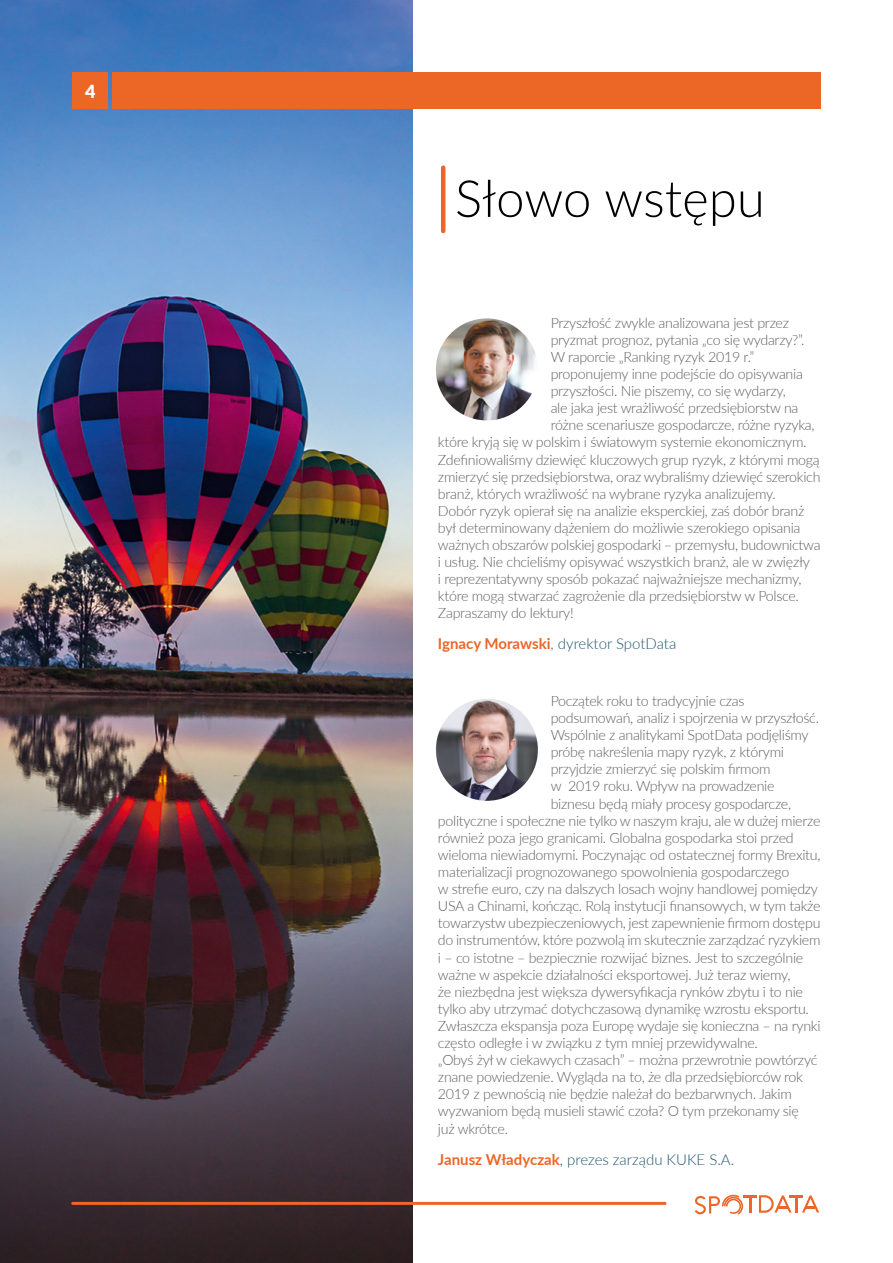
<style>
.page{position:relative;width:893px;height:1263px;background:#fff}
.page>*{position:absolute;margin:0;border:0;box-sizing:border-box;transform-origin:0 0}
.t1{font:300 51px "Lato";color:#000}
.t2{font:900 18px "Lato";color:#fff}
.t3{font:300 15px "Lato";color:#20566f}
.t4{font:300 14.25px "Lato";letter-spacing:-.02em;color:#5f5f5e}
.s1{font-weight:700;color:#ec6626}
.s2{color:#5f5f5e}
</style>
<div class="page">
<img style="left:0;top:0;width:412px;height:1263px">
<div style="left:72px;top:72px;width:36px;height:37px;background:#ec6626"></div>
<div style="left:113px;top:72px;width:708px;height:37px;background:#ec6626"></div>
<hr style="left:73px;top:1202px;width:592px;height:3px;background:#ec6626">
<img style="left:436px;top:699px;width:102px;height:102px;border-radius:51px">
<hr style="left:441px;top:168px;width:4px;height:63px;background:#ec6626">
<img style="left:436px;top:318px;width:102px;height:102px;border-radius:51px">
<svg style="left:695px;top:1194px;width:124px;height:21px"></svg>
<p class="t2" style="left:85px;top:81px;width:12px">4</p>
<h1 class="t1" style="left:455px;top:163px;width:311px">Słowo wstępu</h1>
<p class="t4" style="left:551px;top:313px;width:240px">Przyszłość zwykle analizowana jest przez</p>
<p class="t4" style="left:551px;top:330px;width:255px">pryzmat prognoz, pytania „co się wydarzy?”.</p>
<p class="t4" style="left:551px;top:347px;width:205px">W raporcie „Ranking ryzyk 2019 r.”</p>
<p class="t4" style="left:551px;top:364px;width:254px">proponujemy inne podejście do opisywania</p>
<p class="t4" style="left:551px;top:381px;width:237px">przyszłości. Nie piszemy, co się wydarzy,</p>
<p class="t4" style="left:551px;top:398px;width:249px">ale jaka jest wrażliwość przedsiębiorstw na</p>
<p class="t4" style="left:551px;top:415px;width:265px">różne scenariusze gospodarcze, różne ryzyka,</p>
<p class="t4" style="left:438px;top:432px;width:370px">które kryją się w polskim i światowym systemie ekonomicznym.</p>
<p class="t4" style="left:438px;top:449px;width:383px">Zdefiniowaliśmy dziewięć kluczowych grup ryzyk, z którymi mogą</p>
<p class="t4" style="left:438px;top:467px;width:384px">zmierzyć się przedsiębiorstwa, oraz wybraliśmy dziewięć szerokich</p>
<p class="t4" style="left:438px;top:484px;width:339px">branż, których wrażliwość na wybrane ryzyka analizujemy.</p>
<p class="t4" style="left:438px;top:501px;width:368px">Dobór ryzyk opierał się na analizie eksperckiej, zaś dobór branż</p>
<p class="t4" style="left:438px;top:518px;width:364px">był determinowany dążeniem do możliwie szerokiego opisania</p>
<p class="t4" style="left:438px;top:535px;width:384px">ważnych obszarów polskiej gospodarki – przemysłu, budownictwa</p>
<p class="t4" style="left:438px;top:552px;width:373px">i usług. Nie chcieliśmy opisywać wszystkich branż, ale w zwięzły</p>
<p class="t4" style="left:438px;top:569px;width:365px">i reprezentatywny sposób pokazać najważniejsze mechanizmy,</p>
<p class="t4" style="left:438px;top:586px;width:362px">które mogą stwarzać zagrożenie dla przedsiębiorstw w Polsce.</p>
<p class="t4" style="left:438px;top:603px;width:137px">Zapraszamy do lektury!</p>
<p class="t3" style="left:438px;top:633px;width:240px"><span class="s1">Ignacy Morawski</span><span class="s2">,</span> dyrektor SpotData</p>
<p class="t4" style="left:551px;top:691px;width:195px">Początek roku to tradycyjnie czas</p>
<p class="t4" style="left:551px;top:708px;width:270px">podsumowań, analiz i spojrzenia w przyszłość.</p>
<p class="t4" style="left:551px;top:725px;width:259px">Wspólnie z analitykami SpotData podjęliśmy</p>
<p class="t4" style="left:551px;top:742px;width:235px">próbę nakreślenia mapy ryzyk, z którymi</p>
<p class="t4" style="left:551px;top:759px;width:221px">przyjdzie zmierzyć się polskim firmom</p>
<p class="t4" style="left:551px;top:776px;width:225px">w 2019 roku. Wpływ na prowadzenie</p>
<p class="t4" style="left:551px;top:793px;width:242px">biznesu będą miały procesy gospodarcze,</p>
<p class="t4" style="left:438px;top:811px;width:384px">polityczne i społeczne nie tylko w naszym kraju, ale w dużej mierze</p>
<p class="t4" style="left:438px;top:828px;width:357px">również poza jego granicami. Globalna gospodarka stoi przed</p>
<p class="t4" style="left:438px;top:845px;width:384px">wieloma niewiadomymi. Poczynając od ostatecznej formy Brexitu,</p>
<p class="t4" style="left:438px;top:862px;width:353px">materializacji prognozowanego spowolnienia gospodarczego</p>
<p class="t4" style="left:438px;top:879px;width:382px">w strefie euro, czy na dalszych losach wojny handlowej pomiędzy</p>
<p class="t4" style="left:438px;top:896px;width:384px">USA a Chinami, kończąc. Rolą instytucji finansowych, w tym także</p>
<p class="t4" style="left:438px;top:913px;width:384px">towarzystw ubezpieczeniowych, jest zapewnienie firmom dostępu</p>
<p class="t4" style="left:438px;top:930px;width:384px">do instrumentów, które pozwolą im skutecznie zarządzać ryzykiem</p>
<p class="t4" style="left:438px;top:947px;width:367px">i – co istotne – bezpiecznie rozwijać biznes. Jest to szczególnie</p>
<p class="t4" style="left:438px;top:964px;width:354px">ważne w aspekcie działalności eksportowej. Już teraz wiemy,</p>
<p class="t4" style="left:438px;top:982px;width:367px">że niezbędna jest większa dywersyfikacja rynków zbytu i to nie</p>
<p class="t4" style="left:438px;top:999px;width:372px">tylko aby utrzymać dotychczasową dynamikę wzrostu eksportu.</p>
<p class="t4" style="left:438px;top:1016px;width:384px">Zwłaszcza ekspansja poza Europę wydaje się konieczna – na rynki</p>
<p class="t4" style="left:438px;top:1033px;width:321px">często odległe i w związku z tym mniej przewidywalne.</p>
<p class="t4" style="left:438px;top:1050px;width:381px">„Obyś żył w ciekawych czasach” – można przewrotnie powtórzyć</p>
<p class="t4" style="left:438px;top:1067px;width:367px">znane powiedzenie. Wygląda na to, że dla przedsiębiorców rok</p>
<p class="t4" style="left:438px;top:1084px;width:355px">2019 z pewnością nie będzie należał do bezbarwnych. Jakim</p>
<p class="t4" style="left:438px;top:1101px;width:362px">wyzwaniom będą musieli stawić czoła? O tym przekonamy się</p>
<p class="t4" style="left:438px;top:1119px;width:72px">już wkrótce.</p>
<p class="t3" style="left:438px;top:1149px;width:298px"><span class="s1">Janusz Władyczak</span>, prezes zarządu KUKE S.A.</p>
</div>
